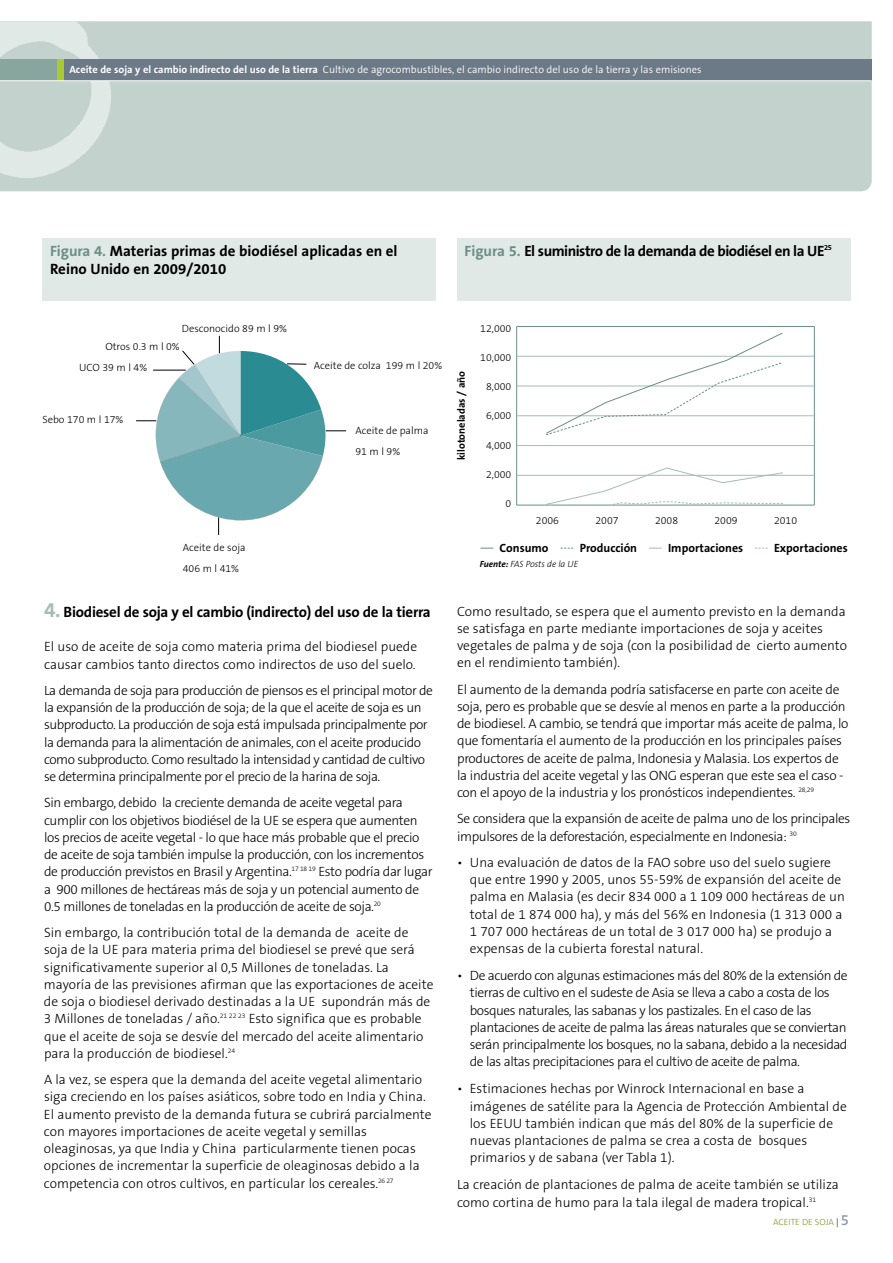
<style>
.page{position:relative;width:893px;height:1263px;background:#fff}
.page>*{position:absolute;margin:0;border:0;box-sizing:border-box;transform-origin:0 0}
.t1{font:700 15px/18px "The Sans B7";letter-spacing:-.015em;color:#000}
.t2{font:700 15px "The Sans B7";letter-spacing:-.035em;color:#000}
.t3{font:300 13.5px/17.2px "The Sans B3";letter-spacing:-.015em;color:#000}
.t4{font:300 13.5px/17.2px "The Sans B3";letter-spacing:-.035em;color:#000}
.t5{font:700 12px "The Sans B7";color:#000}
.t6{font:300 10.5px/20.7px "The Sans B3";color:#000}
.t7{font:300 10.5px "The Sans B4";color:#fff}
.t8{font:700 10.5px "The Sans B7";color:#000}
.t9{font:italic 300 9px "The Sans B3";color:#000}
.t10{font:300 9px "The Sans B3";color:#7d9823}
.s1{font-family:"The Sans B7";font-weight:700}
.s2{color:#6b8f85}
.s3{font-size:21px;color:#a6bcb6}
.s4{color:#000}
.s5{font-family:"The Sans B6";font-weight:600;font-size:15px;color:#919ba5}
</style>
<div class="page">
<div style="left:1px;top:21px;width:871px;height:170px;background:#c4d2ce"></div>
<img style="left:1px;top:21px;width:110px;height:157px">
<div style="left:0;top:60px;width:872px;height:21px;background:#6c7987"></div>
<div style="left:0;top:60px;width:64px;height:21px;background:#88a59e"></div>
<div style="left:57px;top:60px;width:7px;height:21px;background:#a7cb30"></div>
<hr style="left:0;top:80px;width:872px;height:1px;background:#fff">
<svg style="left:0;top:21px;width:1px;height:170px"></svg>
<div style="left:43px;top:238px;width:393px;height:63px;background:#e1e9e7"></div>
<svg style="left:136px;top:336px;width:210px;height:199px"></svg>
<div style="left:457px;top:238px;width:393px;height:63px;background:#e1e9e7"></div>
<hr style="left:516px;top:326px;width:1px;height:179px;background:#6b8f85">
<hr style="left:814px;top:326px;width:1px;height:179px;background:#6b8f85">
<hr style="left:517px;top:505px;width:297px;height:1px;background:#6b8f85">
<hr style="left:517px;top:475px;width:297px;height:1px;background:#a6bcb6">
<hr style="left:517px;top:445px;width:297px;height:1px;background:#a6bcb6">
<hr style="left:517px;top:415px;width:297px;height:1px;background:#a6bcb6">
<hr style="left:517px;top:386px;width:297px;height:1px;background:#a6bcb6">
<hr style="left:517px;top:356px;width:297px;height:1px;background:#a6bcb6">
<hr style="left:517px;top:326px;width:297px;height:1px;background:#6b8f85">
<svg style="left:545px;top:332px;width:238px;height:104px"></svg>
<svg style="left:545px;top:467px;width:239px;height:38px"></svg>
<svg style="left:480px;top:548px;width:13px;height:1px"></svg>
<svg style="left:649px;top:548px;width:13px;height:1px"></svg>
<p class="t7" style="left:69px;top:64px;width:634px"><span class="s1">Aceite de soja y el cambio indirecto del uso de la tierra</span> Cultivo de agrocombustibles, el cambio indirecto del uso de la tierra y las emisiones</p>
<p class="t1" style="left:50px;top:242px;width:349px"><span class="s2">Figura 4.</span> Materias primas de biodiésel aplicadas en el<br>Reino Unido en 2009/2010</p>
<p class="t2" style="left:465px;top:243px;width:369px"><span class="s2">Figura 5.</span> El suministro de la demanda de biodiésel en la UE<sup>25</sup></p>
<p class="t6" style="left:182px;top:318px;width:106px">Desconocido 89 m l 9%</p>
<p class="t6" style="left:79px;top:336px;width:102px;line-height:21.8px;text-indent:26px">Otros 0.3 m l 0%<br>UCO 39 m l 4%</p>
<p class="t6" style="left:43px;top:410px;width:82px">Sebo 170 m l 17%</p>
<p class="t6" style="left:314px;top:355px;width:130px">Aceite de colza 199 m l 20%</p>
<p class="t6" style="left:355px;top:421px;width:75px">Aceite de palma<br>91ml9%</p>
<p class="t6" style="left:183px;top:537px;width:64px">Aceite de soja<br>406 m l 41%</p>
<p class="t1" style="left:44px;top:603px;width:388px"><span class="s3">4.</span> Biodiesel de soja y el cambio (indirecto) del uso de la tierra</p>
<p class="t3" style="left:44px;top:639px;width:375px">El uso de aceite de soja como materia prima del biodiesel puede causar cambios tanto directos como indirectos de uso del suelo.</p>
<p class="t4" style="left:44px;top:682px;width:390px">La demanda de soja para producción de piensos es el principal motor de la expansión de la producción de soja; de la que el aceite de soja es un subproducto. La producción de soja está impulsada principalmente por la demanda para la alimentación de animales, con el aceite producido como subproducto. Como resultado la intensidad y cantidad de cultivo se determina principalmente por el precio de la harina de soja.</p>
<p class="t3" style="left:44px;top:795px;width:390px">Sin embargo, debido la creciente demanda de aceite vegetal para cumplir con los objetivos biodiésel de la UE se espera que aumenten los precios de aceite vegetal - lo que hace más probable que el precio de aceite de soja también impulse la producción, con los incrementos de producción previstos en Brasil y Argentina.<sup>17</sup> <sup>18</sup> <sup>19</sup> Esto podría dar lugar a 900 millones de hectáreas más de soja y un potencial aumento de 0.5 millones de toneladas en la producción de aceite de soja.<sup>20</sup></p>
<p class="t3" style="left:44px;top:924px;width:391px">Sin embargo, la contribución total de la demanda de aceite de soja de la UE para materia prima del biodiesel se prevé que será significativamente superior al 0,5 Millones de toneladas. La mayoría de las previsiones afirman que las exportaciones de aceite de soja o biodiesel derivado destinadas a la UE supondrán más de 3 Millones de toneladas / año.<sup>21</sup> <sup>22</sup> <sup>23</sup> Esto significa que es probable que el aceite de soja se desvíe del mercado del aceite alimentario para la producción de biodiesel.<sup>24</sup></p>
<p class="t3" style="left:44px;top:1071px;width:389px">A la vez, se espera que la demanda del aceite vegetal alimentario siga creciendo en los países asiáticos, sobre todo en India y China.<br>El aumento previsto de la demanda futura se cubrirá parcialmente con mayores importaciones de aceite vegetal y semillas oleaginosas, ya que India y China particularmente tienen pocas opciones de incrementar la superficie de oleaginosas debido a la competencia con otros cultivos, en particular los cereales.<sup>26</sup> <sup>27</sup></p>
<p class="t8" style="left:456px;top:460px;width:91px;rotate:-90deg">kilotoneladas / año</p>
<p class="t6" style="left:480px;top:318px;width:33px">12,000</p>
<p class="t6" style="left:480px;top:347px;width:33px">10,000</p>
<p class="t6" style="left:486px;top:376px;width:27px">8,000</p>
<p class="t6" style="left:486px;top:406px;width:27px">6,000</p>
<p class="t6" style="left:486px;top:435px;width:27px">4,000</p>
<p class="t6" style="left:486px;top:464px;width:27px">2,000</p>
<p class="t6" style="left:506px;top:493px;width:7px">0</p>
<p class="t6" style="left:536px;top:511px;width:25px">2006</p>
<p class="t6" style="left:595px;top:511px;width:25px">2007</p>
<p class="t6" style="left:655px;top:511px;width:25px">2008</p>
<p class="t6" style="left:714px;top:511px;width:25px">2009</p>
<p class="t6" style="left:774px;top:511px;width:25px">2010</p>
<p class="t5" style="left:500px;top:542px;width:50px">Consumo</p>
<p class="t5" style="left:580px;top:542px;width:59px">Producción</p>
<p class="t5" style="left:668px;top:542px;width:77px">Importaciones</p>
<p class="t5" style="left:774px;top:542px;width:75px">Exportaciones</p>
<p class="t9" style="left:480px;top:560px;width:100px"><span class="s1">Fuente:</span> FAS Posts de la UE</p>
<p class="t3" style="left:457px;top:603px;width:392px">Como resultado, se espera que el aumento previsto en la demanda se satisfaga en parte mediante importaciones de soja y aceites vegetales de palma y de soja (con la posibilidad de cierto aumento en el rendimiento también).</p>
<p class="t3" style="left:457px;top:681px;width:393px">El aumento de la demanda podría satisfacerse en parte con aceite de soja, pero es probable que se desvíe al menos en parte a la producción de biodiesel. A cambio, se tendrá que importar más aceite de palma, lo que fomentaría el aumento de la producción en los principales países productores de aceite de palma, Indonesia y Malasia. Los expertos de la industria del aceite vegetal y las ONG esperan que este sea el caso - con el apoyo de la industria y los pronósticos independientes. <sup>28,29</sup></p>
<p class="t3" style="left:457px;top:811px;width:395px">Se considera que la expansión de aceite de palma uno de los principales impulsores de la deforestación, especialmente en Indonesia: <sup>30</sup></p>
<p class="t3" style="left:470px;top:854px;width:376px;text-indent:-13px">• Una evaluación de datos de la FAO sobre uso del suelo sugiere que entre 1990 y 2005, unos 55-59% de expansión del aceite de palma en Malasia (es decir 834 000 a 1 109 000 hectáreas de un total de 1 874 000 ha), y más del 56% en Indonesia (1 313 000 a 1 707 000 hectáreas de un total de 3 017 000 ha) se produjo a expensas de la cubierta forestal natural.</p>
<p class="t4" style="left:470px;top:967px;width:379px;text-indent:-13px">• De acuerdo con algunas estimaciones más del 80% de la extensión de tierras de cultivo en el sudeste de Asia se lleva a cabo a costa de los bosques naturales, las sabanas y los pastizales. En el caso de las plantaciones de aceite de palma las áreas naturales que se conviertan serán principalmente los bosques, no la sabana, debido a la necesidad de las altas precipitaciones para el cultivo de aceite de palma.</p>
<p class="t3" style="left:470px;top:1081px;width:378px;text-indent:-13px">• Estimaciones hechas por Winrock Internacional en base a imágenes de satélite para la Agencia de Protección Ambiental de los EEUU también indican que más del 80% de la superficie de nuevas plantaciones de palma se crea a costa de bosques primarios y de sabana (ver Tabla 1).</p>
<p class="t3" style="left:457px;top:1177px;width:383px">La creación de plantaciones de palma de aceite también se utiliza como cortina de humo para la tala ilegal de madera tropical.<sup>31</sup></p>
<p class="t10" style="left:773px;top:1217px;width:77px">ACEITE DE SOJA <span class="s4">|</span> <span class="s5">5</span></p>
</div>
